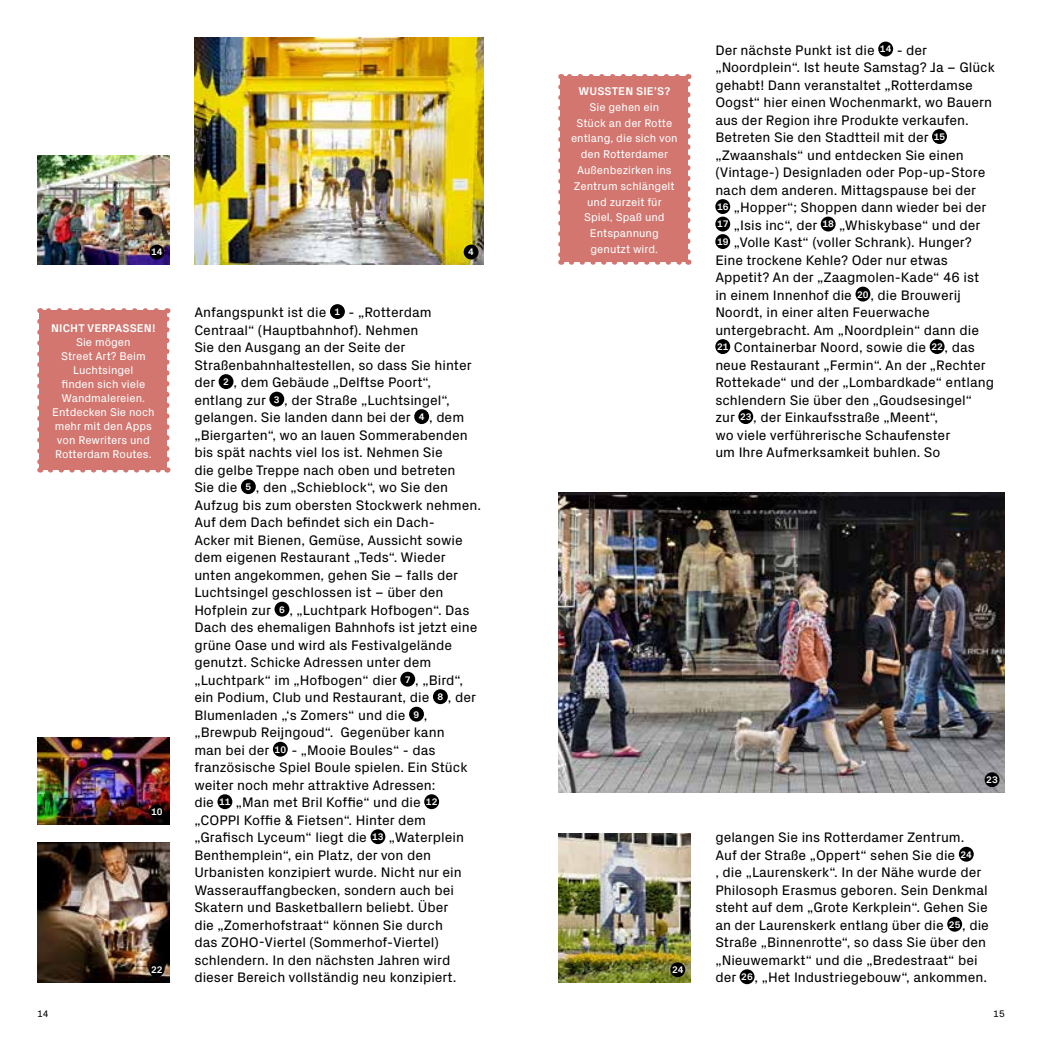
<style>
.page{position:relative;width:1042px;height:1042px;background:#fff}
.page>*{position:absolute;margin:0;border:0;box-sizing:border-box;transform-origin:0 0}
.t1{font:14px/17.5px "Px Grotesk";color:#000}
.t2{font:11.38px/15.8px "Px Grotesk";color:#fff;text-align:center}
.t3{font:700 11.38px "Px Grotesk";letter-spacing:.01em;color:#fff}
.t4{font:700 9.62px "Px Grotesk";color:#fff}
.t5{font:9.62px "Px Grotesk";color:#000}
</style>
<div class="page">
<img style="left:194px;top:37px;width:290px;height:228px">
<img style="left:558px;top:833px;width:132px;height:149px">
<img style="left:37px;top:737px;width:132px;height:88px">
<img style="left:558px;top:492px;width:447px;height:301px">
<div style="left:330px;top:304px;width:15px;height:15px;background:#000;border-radius:50%"></div>
<div style="left:219px;top:374px;width:14px;height:15px;background:#000;border-radius:50%"></div>
<div style="left:269px;top:392px;width:15px;height:14px;background:#000;border-radius:50%"></div>
<div style="left:414px;top:409px;width:15px;height:15px;background:#000;border-radius:50%"></div>
<div style="left:241px;top:479px;width:15px;height:15px;background:#000;border-radius:50%"></div>
<div style="left:274px;top:602px;width:15px;height:14px;background:#000;border-radius:50%"></div>
<div style="left:400px;top:672px;width:15px;height:14px;background:#000;border-radius:50%"></div>
<div style="left:433px;top:689px;width:15px;height:15px;background:#000;border-radius:50%"></div>
<div style="left:409px;top:707px;width:15px;height:14px;background:#000;border-radius:50%"></div>
<div style="left:273px;top:742px;width:15px;height:14px;background:#000;border-radius:50%"></div>
<div style="left:217px;top:794px;width:15px;height:15px;background:#000;border-radius:50%"></div>
<div style="left:424px;top:794px;width:15px;height:15px;background:#000;border-radius:50%"></div>
<div style="left:370px;top:829px;width:15px;height:15px;background:#000;border-radius:50%"></div>
<div style="left:959px;top:847px;width:14px;height:14px;background:#000;border-radius:50%"></div>
<div style="left:947px;top:917px;width:15px;height:14px;background:#000;border-radius:50%"></div>
<div style="left:739px;top:969px;width:15px;height:15px;background:#000;border-radius:50%"></div>
<div style="left:561px;top:77px;width:127px;height:185px;background:#d2766f"></div>
<svg style="left:571px;top:262px;width:111px;height:3px"></svg>
<svg style="left:558px;top:87px;width:5px;height:178px"></svg>
<svg style="left:685px;top:74px;width:5px;height:178px"></svg>
<svg style="left:561px;top:74px;width:116px;height:3px"></svg>
<div style="left:40px;top:311px;width:127px;height:159px;background:#d2766f"></div>
<svg style="left:37px;top:321px;width:5px;height:152px"></svg>
<svg style="left:50px;top:467px;width:118px;height:6px"></svg>
<svg style="left:164px;top:308px;width:5px;height:151px"></svg>
<svg style="left:40px;top:308px;width:116px;height:3px"></svg>
<div style="left:878px;top:42px;width:15px;height:14px;background:#000;border-radius:50%"></div>
<div style="left:932px;top:129px;width:15px;height:15px;background:#000;border-radius:50%"></div>
<div style="left:715px;top:199px;width:15px;height:15px;background:#000;border-radius:50%"></div>
<div style="left:715px;top:217px;width:15px;height:14px;background:#000;border-radius:50%"></div>
<div style="left:821px;top:217px;width:14px;height:14px;background:#000;border-radius:50%"></div>
<div style="left:715px;top:234px;width:15px;height:15px;background:#000;border-radius:50%"></div>
<div style="left:855px;top:287px;width:15px;height:14px;background:#000;border-radius:50%"></div>
<div style="left:715px;top:339px;width:15px;height:15px;background:#000;border-radius:50%"></div>
<div style="left:929px;top:339px;width:15px;height:15px;background:#000;border-radius:50%"></div>
<div style="left:738px;top:409px;width:15px;height:15px;background:#000;border-radius:50%"></div>
<div style="left:464px;top:245px;width:14px;height:14px;background:#000;border-radius:50%"></div>
<div style="left:984px;top:772px;width:15px;height:15px;background:#000;border-radius:50%"></div>
<img style="left:37px;top:155px;width:132px;height:110px">
<div style="left:149px;top:245px;width:15px;height:14px;background:#000;border-radius:50%"></div>
<div style="left:149px;top:804px;width:15px;height:15px;background:#000;border-radius:50%"></div>
<img style="left:37px;top:842px;width:132px;height:140px">
<div style="left:149px;top:962px;width:15px;height:15px;background:#000;border-radius:50%"></div>
<div style="left:670px;top:962px;width:15px;height:15px;background:#000;border-radius:50%"></div>
<p class="t4" style="left:151px;top:245px;width:13px">14</p>
<p class="t4" style="left:468px;top:245px;width:7px">4</p>
<p class="t3" style="left:578px;top:83px;width:93px">WUSSTEN SIE’S?</p>
<p class="t2" style="left:571px;top:98px;width:108px">Sie gehen ein<br>Stück an der Rotte entlang, die sich von den Rotterdamer<br>Außenbezirken ins<br>Zentrum schlängelt und zurzeit für<br>Spiel, Spaß und<br>Entspannung genutzt wird.</p>
<p class="t1" style="left:194px;top:303px;width:288px">Anfangspunkt ist die <sup>1</sup> - „Rotterdam Centraal“ (Hauptbahnhof). Nehmen<br>Sie den Ausgang an der Seite der Straßenbahnhaltestellen, so dass Sie hinter der <sup>2</sup> , dem Gebäude „Delftse Poort“, entlang zur <sup>3</sup> , der Straße „Luchtsingel“, gelangen. Sie landen dann bei der <sup>4</sup> , dem „Biergarten“, wo an lauen Sommerabenden bis spät nachts viel los ist. Nehmen Sie<br>die gelbe Treppe nach oben und betreten<br>Sie die <sup>5</sup> , den „Schieblock“, wo Sie den Aufzug bis zum obersten Stockwerk nehmen.<br>Auf dem Dach befindet sich ein Dach-<br>Acker mit Bienen, Gemüse, Aussicht sowie dem eigenen Restaurant „Teds“. Wieder unten angekommen, gehen Sie – falls der Luchtsingel geschlossen ist – über den Hofplein zur <sup>6</sup> , „Luchtpark Hofbogen“. Das Dach des ehemaligen Bahnhofs ist jetzt eine grüne Oase und wird als Festivalgelände genutzt. Schicke Adressen unter dem „Luchtpark“ im „Hofbogen“ dier <sup>7</sup> , „Bird“, ein Podium, Club und Restaurant, die <sup>8</sup> , der Blumenladen „‘s Zomers“ und die <sup>9</sup> , „Brewpub Reijngoud“. Gegenüber kann<br>man bei der <sup>10</sup> - „Mooie Boules“ - das französische Spiel Boule spielen. Ein Stück weiter noch mehr attraktive Adressen:<br>die <sup>11</sup> „Man met Bril Koffie“ und die <sup>12 </sup>„COPPI Koffie &amp; Fietsen“. Hinter dem „Grafisch Lyceum“ liegt die <sup>13</sup> „Waterplein Benthemplein“, ein Platz, der von den Urbanisten konzipiert wurde. Nicht nur ein Wasserauffangbecken, sondern auch bei Skatern und Basketballern beliebt. Über<br>die „Zomerhofstraat“ können Sie durch<br>das ZOHO-Viertel (Sommerhof-Viertel) schlendern. In den nächsten Jahren wird dieser Bereich vollständig neu konzipiert.</p>
<p class="t3" style="left:51px;top:320px;width:106px">NICHT VERPASSEN!</p>
<p class="t2" style="left:52px;top:334px;width:104px;line-height:14px">Sie mögen<br>Street Art? Beim<br>Luchtsingel<br>finden sich viele<br>Wandmalereien.<br>Entdecken Sie noch mehr mit den Apps von Rewriters und<br>Rotterdam Routes.</p>
<p class="t4" style="left:151px;top:805px;width:13px">10</p>
<p class="t4" style="left:151px;top:963px;width:13px">22</p>
<p class="t4" style="left:672px;top:963px;width:13px">24</p>
<p class="t1" style="left:715px;top:40px;width:281px">Der nächste Punkt ist die <sup>14</sup> - der „Noordplein“. Ist heute Samstag? Ja – Glück gehabt! Dann veranstaltet „Rotterdamse Oogst“ hier einen Wochenmarkt, wo Bauern aus der Region ihre Produkte verkaufen.<br>Betreten Sie den Stadtteil mit der <sup>15 </sup>„Zwaanshals“ und entdecken Sie einen (Vintage-) Designladen oder Pop-up-Store nach dem anderen. Mittagspause bei der<br><sup>16</sup> „Hopper“; Shoppen dann wieder bei der <sup>17</sup> „Isis inc“, der <sup>18</sup> „Whiskybase“ und der<br><sup>19</sup> „Volle Kast“ (voller Schrank). Hunger?<br>Eine trockene Kehle? Oder nur etwas Appetit? An der „Zaagmolen-Kade“ 46 ist<br>in einem Innenhof die <sup>20</sup> , die Brouwerij Noordt, in einer alten Feuerwache untergebracht. Am „Noordplein“ dann die<br><sup>21</sup> Containerbar Noord, sowie die <sup>22</sup> , das neue Restaurant „Fermin“. An der „Rechter Rottekade“ und der „Lombardkade“ entlang schlendern Sie über den „Goudsesingel“ zur <sup>23</sup> , der Einkaufsstraße „Meent“,<br>wo viele verführerische Schaufenster<br>um Ihre Aufmerksamkeit buhlen. So</p>
<p class="t4" style="left:986px;top:773px;width:13px">23</p>
<p class="t1" style="left:715px;top:828px;width:275px">gelangen Sie ins Rotterdamer Zentrum.<br>Auf der Straße „Oppert“ sehen Sie die <sup>24<br></sup>, die „Laurenskerk“. In der Nähe wurde der Philosoph Erasmus geboren. Sein Denkmal steht auf dem „Grote Kerkplein“. Gehen Sie an der Laurenskerk entlang über die <sup>25</sup> , die Straße „Binnenrotte“, so dass Sie über den „Nieuwemarkt“ und die „Bredestraat“ bei der <sup>26</sup> , „Het Industriegebouw“, ankommen.</p>
<p class="t5" style="left:37px;top:1007px;width:13px">14</p>
<p class="t5" style="left:993px;top:1007px;width:13px">15</p>
</div>
